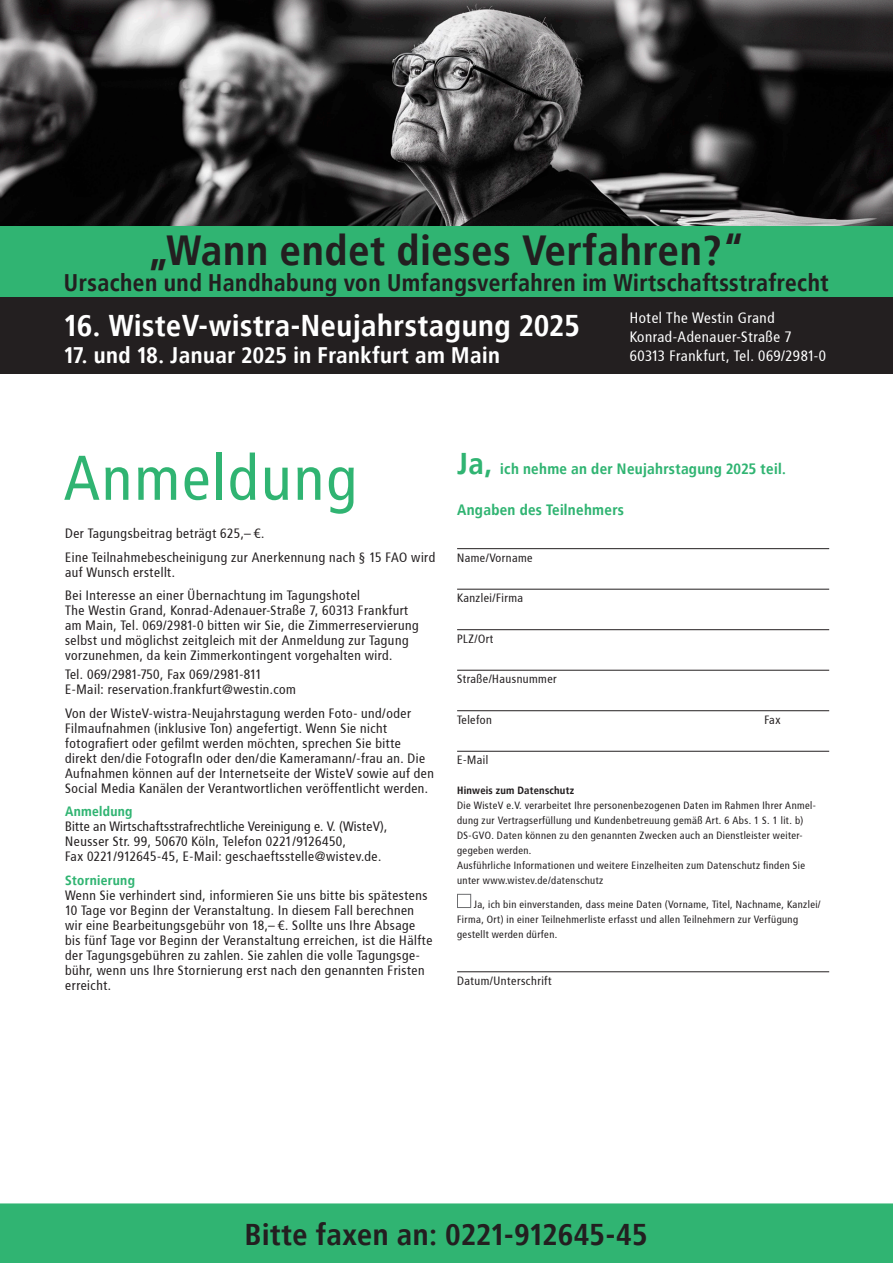
<style>
.page{position:relative;width:893px;height:1263px;background:#fff}
.page>*{position:absolute;margin:0;border:0;box-sizing:border-box;transform-origin:0 0}
.t1{font:63px "Transit OT";color:#30b472}
.t2{font:700 42px "Transit OT";color:#231f20}
.t3{font:700 30px "Transit OT";color:#fff}
.t4{font:700 30px "Transit OT";color:#231f20}
.t5{font:700 24px "Transit OT";color:#231f20}
.t6{font:700 22.5px "Transit OT";color:#fff}
.t7{font:15px/19px "Transit OT";color:#fff}
.t8{font:700 15px "Transit OT";color:#30b472}
.t9{font:13.5px/15px "Transit OT";color:#231f20}
.t10{font:13.5px/15px "Transit OT";letter-spacing:-.02em;color:#231f20}
.t11{font:700 13.5px "Transit OT";color:#30b472}
.t12{font:12px "Transit OT";color:#231f20}
.t13{font:10.5px/15px "Transit OT";color:#231f20}
.t14{font:700 10.5px "Transit OT";color:#231f20}
.s1{font-size:30px}
</style>
<div class="page">
<hr style="left:457px;top:548px;width:372px;height:1px;background:#231f20">
<hr style="left:457px;top:589px;width:372px;height:1px;background:#231f20">
<hr style="left:457px;top:629px;width:372px;height:1px;background:#231f20">
<hr style="left:457px;top:670px;width:372px;height:1px;background:#231f20">
<hr style="left:457px;top:710px;width:372px;height:1px;background:#231f20">
<hr style="left:457px;top:751px;width:372px;height:1px;background:#231f20">
<hr style="left:457px;top:971px;width:372px;height:1px;background:#231f20">
<div style="left:457px;top:894px;width:14px;height:14px;border:1px solid #6c6d70"></div>
<div style="left:0;top:1203px;width:893px;height:60px;background:#30b472"></div>
<div style="left:0;top:225px;width:893px;height:73px;background:#30b472"></div>
<img style="left:0;top:0;width:893px;height:225px">
<div style="left:0;top:298px;width:893px;height:76px;background:#231f20"></div>
<h2 class="t2" style="left:147px;top:226px;width:600px">„Wann endet dieses Verfahren?“</h2>
<h3 class="t5" style="left:64px;top:268px;width:767px">Ursachen und Handhabung von Umfangsverfahren im Wirtschaftsstrafrecht</h3>
<h3 class="t3" style="left:64px;top:308px;width:518px">16. WisteV-wistra-Neujahrstagung 2025</h3>
<h3 class="t6" style="left:64px;top:342px;width:438px">17. und 18. Januar 2025 in Frankfurt am Main</h3>
<p class="t7" style="left:630px;top:308px;width:199px">Hotel The Westin Grand<br>Konrad-Adenauer-Straße 7<br>60313 Frankfurt, Tel. 069/2981-0</p>
<h1 class="t1" style="left:64px;top:441px;width:297px">Anmeldung</h1>
<p class="t9" style="left:65px;top:522px;width:372px;line-height:23.5px">Der Tagungsbeitrag beträgt 625,– €.<br>Eine Teilnahmebescheinigung zur Anerkennung nach § 15 FAO wird</p>
<p class="t9" style="left:65px;top:560px;width:297px;line-height:23.5px">auf Wunsch erstellt.<br>Bei Interesse an einer Übernachtung im Tagungshotel</p>
<p class="t9" style="left:65px;top:603px;width:356px">The Westin Grand, Konrad-Adenauer-Straße 7, 60313 Frankfurt am Main, Tel. 069/2981-0 bitten wir Sie, die Zimmerreservierung selbst und möglichst zeitgleich mit der Anmeldung zur Tagung vorzunehmen, da kein Zimmerkontingent vorgehalten wird.</p>
<p class="t9" style="left:65px;top:667px;width:233px">Tel. 069/2981-750, Fax 069/2981-811<br>E-Mail: reservation.frankfurt@westin.com</p>
<p class="t9" style="left:65px;top:706px;width:371px">Von der WisteV-wistra-Neujahrstagung werden Foto- und/oder Filmaufnahmen (inklusive Ton) angefertigt. Wenn Sie nicht fotografiert oder gefilmt werden möchten, sprechen Sie bitte direkt den/die FotografIn oder den/die Kameramann/-frau an. Die Aufnahmen können auf der Internetseite der WisteV sowie auf den Social Media Kanälen der Verantwortlichen veröffentlicht werden.</p>
<p class="t11" style="left:65px;top:804px;width:69px">Anmeldung</p>
<p class="t10" style="left:65px;top:819px;width:324px">Bitte an Wirtschaftsstrafrechtliche Vereinigung e. V. (WisteV),<br>Neusser Str. 99, 50670 Köln, Telefon 0221/9126450,<br>Fax 0221/912645-45, E-Mail: geschaeftsstelle@wistev.de.</p>
<p class="t11" style="left:65px;top:872px;width:72px">Stornierung</p>
<p class="t9" style="left:65px;top:888px;width:369px">Wenn Sie verhindert sind, informieren Sie uns bitte bis spätestens 10 Tage vor Beginn der Veranstaltung. In diesem Fall berechnen wir eine Bearbeitungsgebühr von 18,– €. Sollte uns Ihre Absage bis fünf Tage vor Beginn der Veranstaltung erreichen, ist die Hälfte der Tagungsgebühren zu zahlen. Sie zahlen die volle Tagungsge&shy;bühr, wenn uns Ihre Stornierung erst nach den genannten Fristen erreicht.</p>
<p class="t8" style="left:457px;top:460px;width:330px"><span class="s1">Ja,</span> ich nehme an der Neujahrstagung 2025 teil.</p>
<p class="t8" style="left:457px;top:501px;width:169px">Angaben des Teilnehmers</p>
<p class="t12" style="left:457px;top:551px;width:77px">Name/Vorname</p>
<p class="t12" style="left:457px;top:591px;width:68px">Kanzlei/Firma</p>
<p class="t12" style="left:457px;top:632px;width:38px">PLZ/Ort</p>
<p class="t12" style="left:457px;top:672px;width:102px">Straße/Hausnummer</p>
<p class="t12" style="left:457px;top:713px;width:37px">Telefon</p>
<p class="t12" style="left:764px;top:713px;width:18px">Fax</p>
<p class="t12" style="left:457px;top:753px;width:33px">E-Mail</p>
<p class="t14" style="left:457px;top:785px;width:119px">Hinweis zum Datenschutz</p>
<p class="t13" style="left:457px;top:798px;width:361px">Die WisteV e.V. verarbeitet Ihre personenbezogenen Daten im Rahmen Ihrer Anmel&shy;dung zur Vertragserfüllung und Kundenbetreuung gemäß Art. 6 Abs. 1 S. 1 lit. b)<br>DS-GVO. Daten können zu den genannten Zwecken auch an Dienstleister weiter&shy;gegeben werden.<br>Ausführliche Informationen und weitere Einzelheiten zum Datenschutz finden Sie unter www.wistev.de/datenschutz</p>
<p class="t13" style="left:457px;top:897px;width:365px;text-indent:17px">Ja, ich bin einverstanden, dass meine Daten (Vorname, Titel, Nachname, Kanzlei/<br>Firma, Ort) in einer Teilnehmerliste erfasst und allen Teilnehmern zur Verfügung gestellt werden dürfen.</p>
<p class="t12" style="left:457px;top:974px;width:97px">Datum/Unterschrift</p>
<h3 class="t4" style="left:245px;top:1217px;width:405px">Bitte faxen an: 0221-912645-45</h3>
</div>
